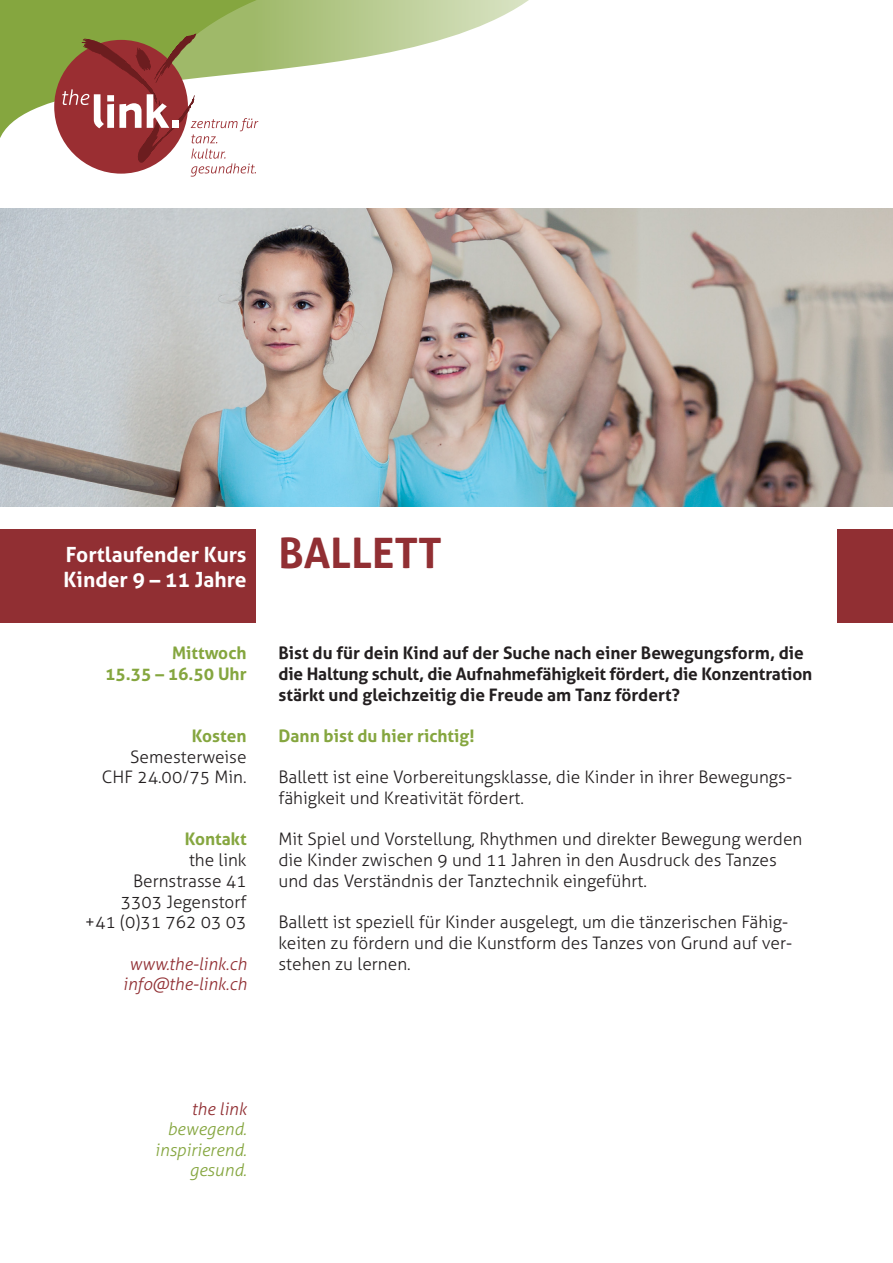
<style>
.page{position:relative;width:893px;height:1263px;background:#fff}
.page>*{position:absolute;margin:0;border:0;box-sizing:border-box;transform-origin:0 0}
.t1{font:700 42px "Aller";color:#912f33}
.t2{font:700 21px "Aller";color:#fff}
.t3{font:300 17.25px/20.7px "Aller";color:#231f20}
.t4{font:700 17.25px/20.7px "Aller";color:#231f20}
.t5{font:700 17.25px "Aller";color:#85a63f}
.t6{font:italic 300 17.25px "Aller";color:#912f33}
.t7{font:italic 300 17.25px "Aller";color:#85a63f}
</style>
<div class="page">
<svg style="left:0;top:0;width:529px;height:138px"></svg>
<svg style="left:62px;top:33px;width:196px;height:144px"></svg>
<div style="left:838px;top:529px;width:55px;height:94px;background:#912f33"></div>
<div style="left:0;top:529px;width:255px;height:94px;background:#912f33"></div>
<img style="left:0;top:208px;width:893px;height:298px">
<p class="t2" style="left:66px;top:541px;width:182px">Fortlaufender Kurs</p>
<p class="t1" style="left:279px;top:527px;width:165px">BALLETT</p>
<p class="t2" style="left:64px;top:567px;width:184px">Kinder 9 – 11 Jahre</p>
<p class="t5" style="left:172px;top:642px;width:76px">Mittwoch</p>
<p class="t5" style="left:105px;top:663px;width:143px">15.35 – 16.50 Uhr</p>
<p class="t5" style="left:192px;top:725px;width:56px">Kosten</p>
<p class="t3" style="left:130px;top:746px;width:118px">Semesterweise</p>
<p class="t3" style="left:102px;top:767px;width:146px">CHF 24.00/75 Min.</p>
<p class="t5" style="left:185px;top:829px;width:63px">Kontakt</p>
<p class="t3" style="left:189px;top:850px;width:59px">the link</p>
<p class="t3" style="left:133px;top:870px;width:115px">Bernstrasse 41</p>
<p class="t3" style="left:121px;top:891px;width:127px">3303 Jegenstorf</p>
<p class="t3" style="left:85px;top:912px;width:163px">+41 (0)31 762 03 03</p>
<p class="t6" style="left:129px;top:953px;width:119px">www.the-link.ch</p>
<p class="t6" style="left:123px;top:974px;width:125px">info@the-link.ch</p>
<p class="t4" style="left:279px;top:642px;width:535px">Bist du für dein Kind auf der Suche nach einer Bewegungsform, die die Haltung schult, die Aufnahmefähigkeit fördert, die Konzentration stärkt und gleichzeitig die Freude am Tanz fördert?</p>
<p class="t5" style="left:279px;top:725px;width:198px">Dann bist du hier richtig!</p>
<p class="t3" style="left:279px;top:767px;width:515px">Ballett ist eine Vorbereitungsklasse, die Kinder in ihrer Bewegungs&shy;fähigkeit und Kreativität fördert.</p>
<p class="t3" style="left:279px;top:829px;width:525px">Mit Spiel und Vorstellung, Rhythmen und direkter Bewegung werden die Kinder zwischen 9 und 11 Jahren in den Ausdruck des Tanzes und das Verständnis der Tanztechnik eingeführt.</p>
<p class="t3" style="left:279px;top:912px;width:515px">Ballett ist speziell für Kinder ausgelegt, um die tänzerischen Fähig&shy;keiten zu fördern und die Kunstform des Tanzes von Grund auf ver&shy;stehen zu lernen.</p>
<p class="t6" style="left:192px;top:1099px;width:57px">the link</p>
<p class="t7" style="left:167px;top:1119px;width:81px">bewegend.</p>
<p class="t7" style="left:155px;top:1139px;width:93px">inspirierend.</p>
<p class="t7" style="left:190px;top:1159px;width:59px">gesund.</p>
</div>
